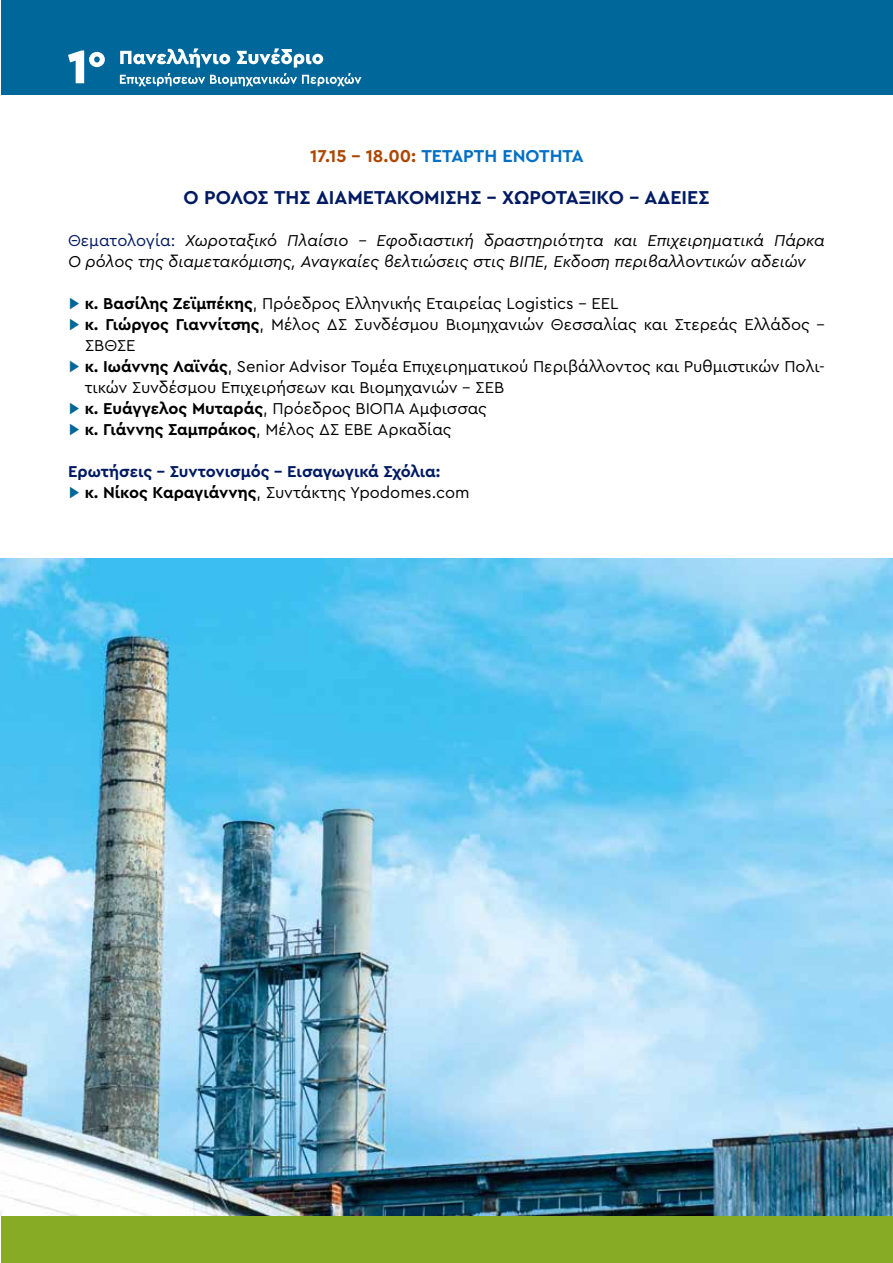
<style>
.page{position:relative;width:893px;height:1263px;background:#fff}
.page>*{position:absolute;margin:0;border:0;box-sizing:border-box;transform-origin:0 0}
.t1{font:700 19.5px "Cera Pro";color:#001a62}
.t2{font:700 18px "Cera Pro";color:#0070c4}
.t3{font:16.5px "Cera Pro";color:#000}
.t4{font:italic 16.5px/21px "Cera Pro";color:#000}
.t5{font:700 16.5px/21px "Cera Pro";color:#001a62}
.s1{color:#ae4600}
.s2{font-style:normal;color:#001a62}
.s3{color:#00679a}
.s4{font-weight:700}
.s5{font-weight:400;color:#00679a}
.s6{color:#000}
.s7{font-weight:400;color:#000}
</style>
<div class="page">
<div style="left:1px;top:1216px;width:892px;height:47px;background:#87ab24"></div>
<div style="left:1px;top:0;width:892px;height:94px;background:#00679a"></div>
<svg style="left:68px;top:50px;width:37px;height:33px"></svg>
<svg style="left:120px;top:48px;width:241px;height:38px"></svg>
<img style="left:0;top:559px;width:893px;height:657px">
<p class="t2" style="left:310px;top:144px;width:275px"><span class="s1">17.15 – 18.00:</span> ΤΕΤΑΡΤΗ ΕΝΟΤΗΤΑ</p>
<p class="t1" style="left:184px;top:184px;width:527px">Ο ΡΟΛΟΣ ΤΗΣ ΔΙΑΜΕΤΑΚΟΜΙΣΗΣ – ΧΩΡΟΤΑΞΙΚΟ – ΑΔΕΙΕΣ</p>
<p class="t4" style="left:68px;top:229px;width:758px"><span class="s2">Θεματολογία:</span> Χωροταξικό Πλαίσιο – Εφοδιαστική δραστηριότητα και Επιχειρηματικά Πάρκα<br>Ο ρόλος της διαμετακόμισης, Αναγκαίες βελτιώσεις στις ΒΙΠΕ, Έκδοση περιβαλλοντικών αδειών</p>
<p class="t3" style="left:68px;top:292px;width:552px"><span class="s3">▶</span> <span class="s4">κ. Βασίλης Ζεϊμπέκης</span>, Πρόεδρος Ελληνικής Εταιρείας Logistics – EEL</p>
<p class="t3" style="left:68px;top:313px;width:758px"><span class="s3">▶</span> <span class="s4">κ. Γιώργος Γιαννίτσης</span>, Μέλος ΔΣ Συνδέσμου Βιομηχανιών Θεσσαλίας και Στερεάς Ελλάδος –</p>
<p class="t3" style="left:85px;top:334px;width:52px">ΣΒΘΣΕ</p>
<p class="t3" style="left:68px;top:355px;width:758px"><span class="s3">▶</span> <span class="s4">κ. Ιωάννης Λαϊνάς</span>, Senior Advisor Τομέα Επιχειρηματικού Περιβάλλοντος και Ρυθμιστικών Πολι-</p>
<p class="t3" style="left:85px;top:376px;width:421px">τικών Συνδέσμου Επιχειρήσεων και Βιομηχανιών – ΣΕΒ</p>
<p class="t3" style="left:68px;top:397px;width:420px"><span class="s3">▶</span> <span class="s4">κ. Ευάγγελος Μυταράς</span>, Πρόεδρος ΒΙΟΠΑ Άμφισσας</p>
<p class="t3" style="left:68px;top:418px;width:385px"><span class="s3">▶</span> <span class="s4">κ. Γιάννης Σαμπράκος</span>, Μέλος ΔΣ ΕΒΕ Αρκαδίας</p>
<p class="t5" style="left:68px;top:460px;width:403px">Ερωτήσεις – Συντονισμός – Εισαγωγικά Σχόλια:<br><span class="s5">▶</span> <span class="s6">κ. Nίκος Καραγιάννης</span><span class="s7">, Συντάκτης Ypodomes.com</span></p>
</div>
